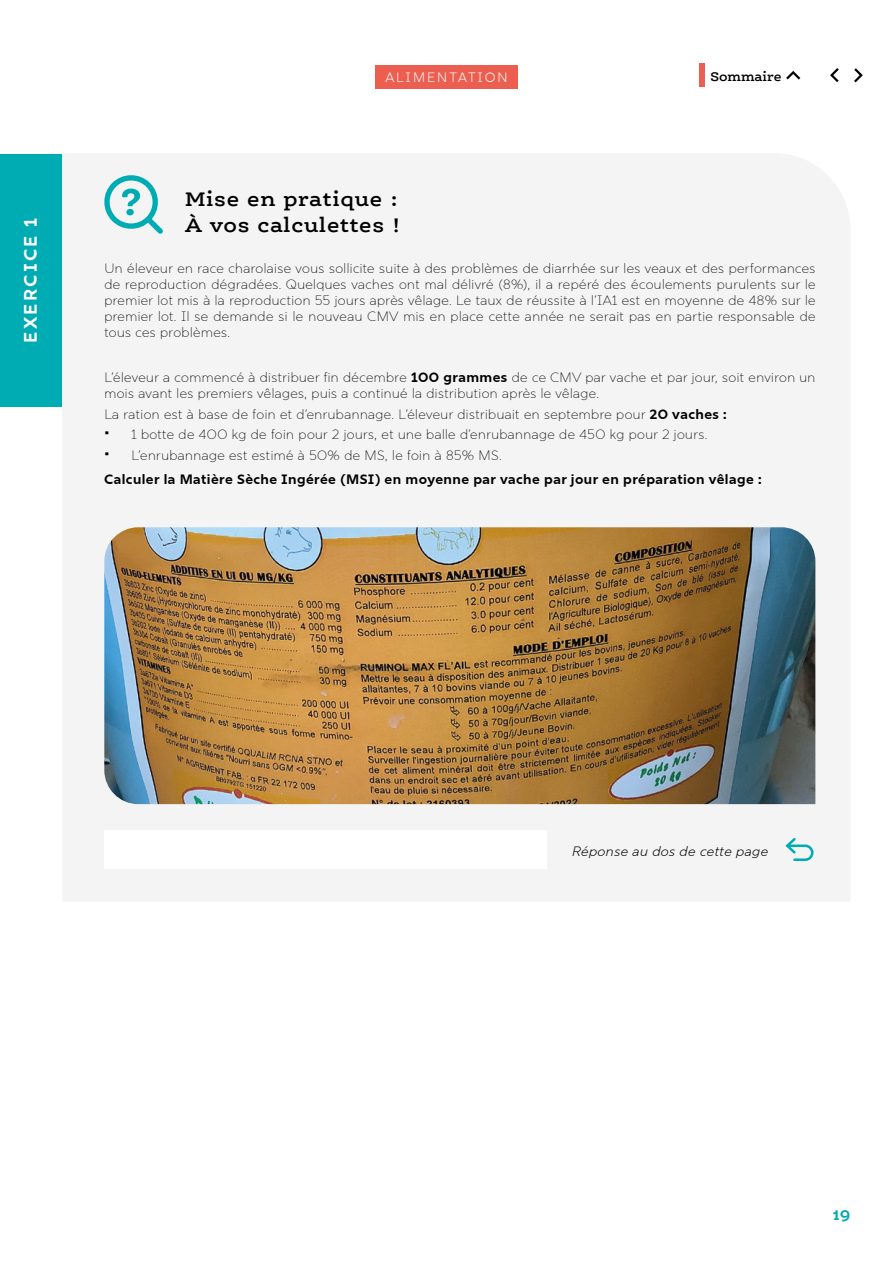
<style>
.page{position:relative;width:893px;height:1263px;background:#fff}
.page>*{position:absolute;margin:0;border:0;box-sizing:border-box;transform-origin:0 0}
.t1{font:600 21px/25.2px "Ernestine Pro";letter-spacing:.03em;color:#000}
.t2{font:700 18px "Rig Sans";letter-spacing:.125em;color:#fff}
.t3{font:700 16.5px "Ernestine Pro";color:#00acb3}
.t4{font:100 13.5px/16.2px "Rig Sans";letter-spacing:.03em;color:#000;text-align:justify}
.t5{font:700 13.5px/24.8px "Rig Sans";letter-spacing:.03em;color:#000}
.t6{font:italic 300 13.5px "Rig Sans";letter-spacing:.03em;color:#000}
.t7{font:300 13.5px "Rig Sans";letter-spacing:.15em;color:#fff}
.t8{font:600 13.5px "Ernestine Pro";color:#000}
.s1{font-weight:700}
.s2{font-size:18px}
.s3{font-weight:100;font-size:18px}
.s4{font-weight:100}
</style>
<div class="page">
<div style="left:63px;top:153px;width:787px;height:748px;background:#f4f4f4"></div>
<img style="left:104px;top:527px;width:711px;height:277px">
<div style="left:375px;top:65px;width:143px;height:23px;background:#eb5e50"></div>
<div style="left:104px;top:830px;width:442px;height:39px;background:#fff"></div>
<svg style="left:784px;top:835px;width:31px;height:27px"></svg>
<svg style="left:97px;top:168px;width:71px;height:71px"></svg>
<div style="left:0;top:154px;width:61px;height:252px;background:#00acb3"></div>
<svg style="left:786px;top:71px;width:15px;height:9px"></svg>
<div style="left:700px;top:64px;width:5px;height:23px;background:#eb5e50"></div>
<svg style="left:830px;top:68px;width:9px;height:14px"></svg>
<svg style="left:854px;top:68px;width:9px;height:15px"></svg>
<h2 class="t2" style="left:19px;top:343px;width:126px;rotate:-90deg">EXERCICE 1</h2>
<p class="t7" style="left:385px;top:69px;width:124px">ALIMENTATION</p>
<p class="t8" style="left:710px;top:68px;width:73px">Sommaire</p>
<h1 class="t1" style="left:185px;top:186px;width:217px">Mise en pratique :<br>À vos calculettes !</h1>
<p class="t4" style="left:104px;top:260px;width:713px">Un éleveur en race charolaise vous sollicite suite à des problèmes de diarrhée sur les veaux et des performances de reproduction dégradées. Quelques vaches ont mal délivré (8%), il a repéré des écoulements purulents sur le premier lot mis à la reproduction 55 jours après vêlage. Le taux de réussite à l’IA1 est en moyenne de 48% sur le premier lot. Il se demande si le nouveau CMV mis en place cette année ne serait pas en partie responsable de tous ces problèmes.</p>
<p class="t4" style="left:104px;top:369px;width:713px">L’éleveur a commencé à distribuer fin décembre <span class="s1">100 grammes</span> de ce CMV par vache et par jour, soit environ un mois avant les premiers vêlages, puis a continué la distribution après le vêlage.</p>
<p class="t4" style="left:104px;top:406px;width:624px">La ration est à base de foin et d’enrubannage. L’éleveur distribuait en septembre pour <span class="s1">20 vaches :</span></p>
<p class="t4" style="left:104px;top:427px;width:604px"><span class="s2">•</span> 1 botte de 400 kg de foin pour 2 jours, et une balle d’enrubannage de 450 kg pour 2 jours.</p>
<p class="t5" style="left:104px;top:443px;width:659px"><span class="s3">•</span> <span class="s4">L’enrubannage est estimé à 50% de MS, le foin à 85% MS.<br></span>Calculer la Matière Sèche Ingérée (MSI) en moyenne par vache par jour en préparation vêlage :</p>
<p class="t6" style="left:572px;top:843px;width:198px">Réponse au dos de cette page</p>
<p class="t3" style="left:832px;top:1204px;width:20px">19</p>
</div>
